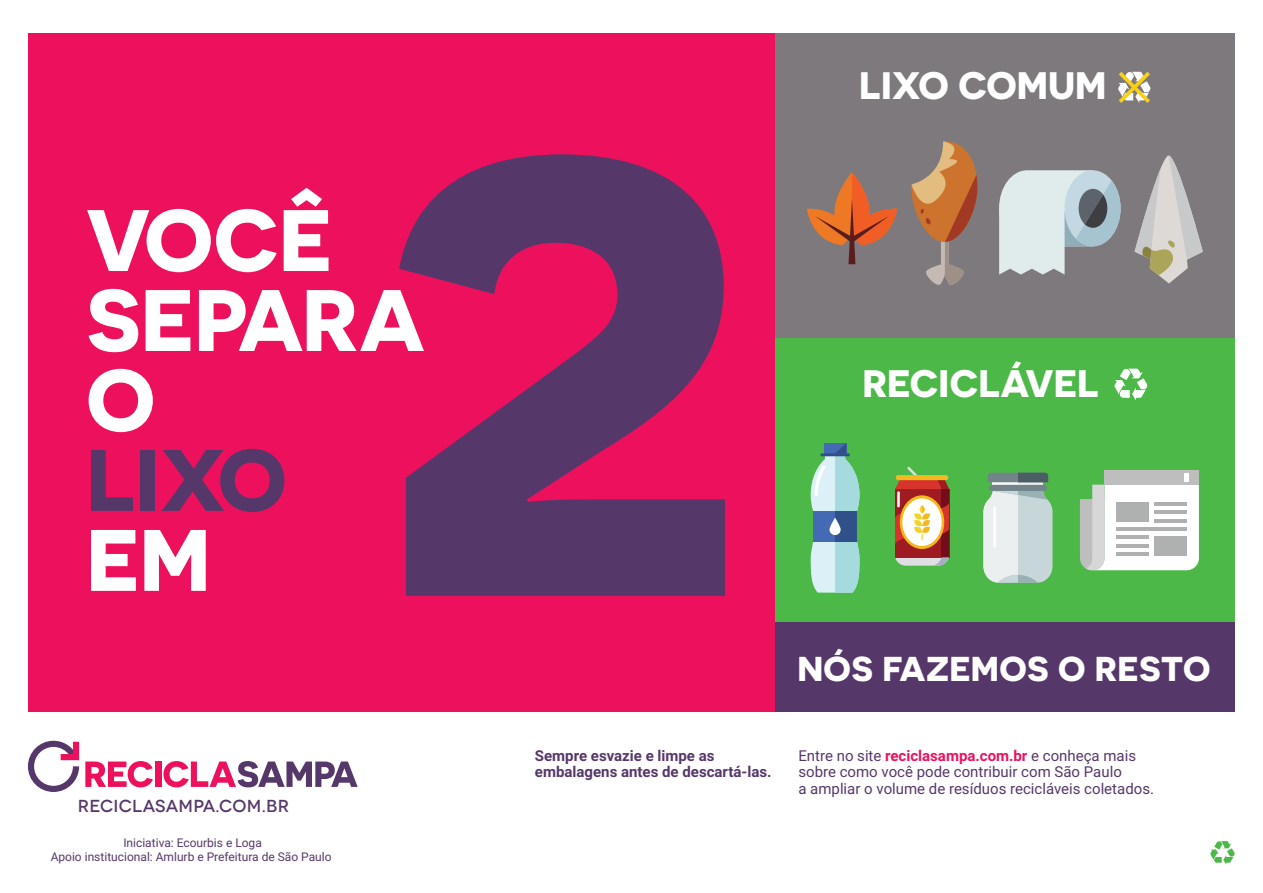
<style>
.page{position:relative;width:1263px;height:893px;background:#fff}
.page>*{position:absolute;margin:0;border:0;box-sizing:border-box;transform-origin:0 0}
.t1{font:700 87px/79.9px "Novecentosanswide";color:#fff}
.t2{font:700 87px "Novecentosanswide";color:#563769}
.t3{font:700 38.25px "Novecentosanswide";color:#fff}
.t4{font:700 34.95px "Novecentosanswide";letter-spacing:.01em;color:#fff}
.t5{font:700 34.5px "Novecentosanswide";letter-spacing:.01em;color:#fff}
.t6{font:500 17.4px "Novecentowide";letter-spacing:.01em;color:#563769}
.t7{font:15px/16.5px "Roboto";color:#563769}
.t8{font:700 15px/16.5px "Roboto";color:#563769}
.t9{font:12px/14.4px "Roboto";color:#563769;text-align:center}
.s1{font-weight:700;color:#ed115d}
</style>
<div class="page">
<div style="left:28px;top:34px;width:750px;height:678px;background:#ed115d"></div>
<div style="left:775px;top:332px;width:459px;height:299px;background:#4cb848"></div>
<div style="left:993px;top:482px;width:50px;height:6px;background:#e3e7e8"></div>
<div style="left:993px;top:482px;width:25px;height:6px;background:#ebeeee"></div>
<svg style="left:983px;top:491px;width:69px;height:91px"></svg>
<div style="left:989px;top:485px;width:58px;height:6px;background:#72848a;border-radius:3px"></div>
<svg style="left:988px;top:473px;width:60px;height:9px"></svg>
<div style="left:895px;top:489px;width:54px;height:68px;background:#9e1c21"></div>
<div style="left:942px;top:489px;width:7px;height:68px;background:#730d19"></div>
<svg style="left:895px;top:467px;width:54px;height:22px"></svg>
<div style="left:896px;top:475px;width:52px;height:5px;background:#f4ba1d;border-radius:2px"></div>
<svg style="left:900px;top:495px;width:44px;height:54px"></svg>
<svg style="left:902px;top:498px;width:40px;height:48px"></svg>
<svg style="left:895px;top:503px;width:54px;height:41px"></svg>
<hr style="left:897px;top:491px;width:3px;height:17px;background:#fff;border-radius:2px">
<svg style="left:895px;top:557px;width:54px;height:9px"></svg>
<svg style="left:811px;top:443px;width:48px;height:150px"></svg>
<hr style="left:820px;top:453px;width:30px;height:3px;background:#2f5089">
<svg style="left:1080px;top:470px;width:119px;height:100px"></svg>
<div style="left:1116px;top:502px;width:33px;height:20px;background:#afb0b0"></div>
<hr style="left:1154px;top:502px;width:33px;height:4px;background:#afb0b0">
<hr style="left:1154px;top:511px;width:33px;height:3px;background:#afb0b0">
<hr style="left:1154px;top:519px;width:33px;height:3px;background:#afb0b0">
<hr style="left:1116px;top:527px;width:71px;height:3px;background:#afb0b0">
<div style="left:1154px;top:536px;width:33px;height:19px;background:#afb0b0"></div>
<hr style="left:1116px;top:536px;width:33px;height:3px;background:#afb0b0">
<hr style="left:1116px;top:544px;width:33px;height:3px;background:#afb0b0">
<hr style="left:1116px;top:552px;width:33px;height:3px;background:#afb0b0">
<div style="left:775px;top:34px;width:459px;height:304px;background:#7e797c"></div>
<svg style="left:999px;top:170px;width:121px;height:105px"></svg>
<svg style="left:1134px;top:156px;width:69px;height:127px"></svg>
<svg style="left:807px;top:172px;width:90px;height:92px"></svg>
<svg style="left:911px;top:141px;width:66px;height:144px"></svg>
<svg style="left:399px;top:154px;width:326px;height:442px;fill:#563769"></svg>
<div style="left:775px;top:622px;width:459px;height:89px;background:#563769"></div>
<svg style="left:85px;top:761px;width:68px;height:26px"></svg>
<div style="left:155px;top:761px;width:6px;height:26px;background:#ed115d"></div>
<svg style="left:163px;top:761px;width:195px;height:26px"></svg>
<svg style="left:28px;top:741px;width:51px;height:51px"></svg>
<svg style="left:1210px;top:841px;width:24px;height:24px"></svg>
<svg style="left:1114px;top:368px;width:33px;height:32px"></svg>
<svg style="left:1118px;top:72px;width:32px;height:31px"></svg>
<h1 class="t1" style="left:86px;top:198px;width:340px">VOCÊ<br>SEPARA<br>O</h1>
<h1 class="t2" style="left:86px;top:426px;width:202px">LIXO</h1>
<h1 class="t1" style="left:86px;top:518px;width:126px">EM</h1>
<p class="t6" style="left:78px;top:795px;width:213px">RECICLASAMPA.COM.BR</p>
<p class="t9" style="left:51px;top:835px;width:282px">Iniciativa: Ecourbis e Loga<br>Apoio institucional: Amlurb e Prefeitura de São Paulo</p>
<h2 class="t3" style="left:859px;top:62px;width:249px">LIXO COMUM</h2>
<h2 class="t3" style="left:862px;top:360px;width:238px">RECICLÁVEL</h2>
<h3 class="t4" style="left:794px;top:645px;width:420px">NÓS FAZEMOS O RESTO</h3>
<h3 class="t5" style="left:797px;top:647px;width:414px">NÓS FAZEMOS O RESTO</h3>
<p class="t8" style="left:535px;top:747px;width:238px">Sempre esvazie e limpe as embalagens antes de descartá-las.</p>
<p class="t7" style="left:798px;top:747px;width:357px">Entre no site <span class="s1">reciclasampa.com.br</span> e conheça mais sobre como você pode contribuir com São Paulo<br>a ampliar o volume de resíduos recicláveis coletados.</p>
</div>
